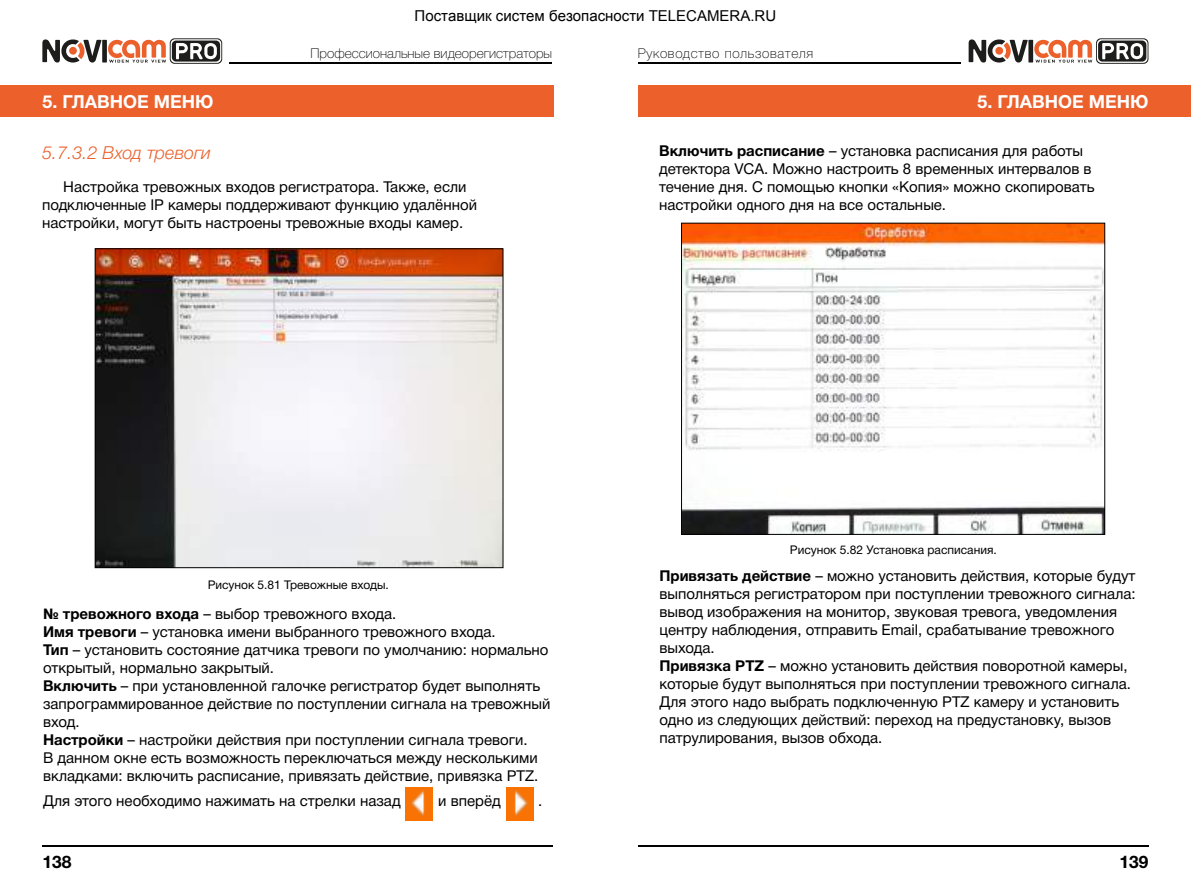
<style>
.page{position:relative;width:1191px;height:893px;background:#fff}
.page>*{position:absolute;margin:0;border:0;box-sizing:border-box;transform-origin:0 0}
.t1{font:18px "Helvetica 7 Bold";color:#fff}
.t2{font:18px "Helvetica 4 Light Italic";color:#eb602b}
.t3{font:17.4px "Helvetica 7 Bold";color:#000}
.t4{font:15px/18px "Helvetica 5 Normal";color:#000}
.t5{font:13.5px "Helvetica 3 Thin";color:#000}
.t6{font:13.5px "Helvetica 3 Thin";letter-spacing:.05em;color:#000}
.t7{font:12px "Helvetica 5 Normal";color:#000}
.s1{font-family:"Helvetica 7 Bold"}
</style>
<div class="page">
<hr style="left:638px;top:62px;width:323px;height:1px;background:#000">
<hr style="left:230px;top:62px;width:322px;height:1px;background:#000">
<hr style="left:43px;top:846px;width:510px;height:1px;background:#000">
<hr style="left:638px;top:846px;width:510px;height:1px;background:#000">
<svg style="left:968px;top:38px;width:180px;height:26px"></svg>
<svg style="left:42px;top:38px;width:180px;height:26px"></svg>
<div style="left:638px;top:85px;width:553px;height:32px;background:#eb602b"></div>
<div style="left:0;top:85px;width:553px;height:32px;background:#eb602b"></div>
<img style="left:97px;top:250px;width:404px;height:316px">
<div style="left:95px;top:248px;width:408px;height:320px;border:1px solid #000"></div>
<img style="left:406px;top:788px;width:27px;height:32px">
<img style="left:507px;top:788px;width:27px;height:32px">
<img style="left:683px;top:225px;width:420px;height:308px">
<div style="left:681px;top:223px;width:424px;height:312px;border:1px solid #000"></div>
<p class="t5" style="left:310px;top:45px;width:243px">Профессиональные видеорегистраторы</p>
<p class="t6" style="left:638px;top:45px;width:177px">Руководство пользователя</p>
<p class="t1" style="left:42px;top:92px;width:172px">5. ГЛАВНОЕ МЕНЮ</p>
<p class="t1" style="left:977px;top:92px;width:172px">5. ГЛАВНОЕ МЕНЮ</p>
<p class="t2" style="left:42px;top:142px;width:170px">5.7.3.2 Вход тревоги</p>
<p class="t4" style="left:42px;top:177px;width:436px;text-indent:21px">Настройка тревожных входов регистратора. Также, если подключенные IP камеры поддерживают функцию удалённой настройки, могут быть настроены тревожные входы камер.</p>
<p class="t4" style="left:659px;top:142px;width:437px"><span class="s1">Включить расписание</span> – установка расписания для работы детектора VCA. Можно настроить 8 временных интервалов в течение дня. С помощью кнопки «Копия» можно скопировать настройки одного дня на все остальные.</p>
<p class="t7" style="left:208px;top:579px;width:183px">Рисунок 5.81 Тревожные входы.</p>
<p class="t4" style="left:43px;top:605px;width:509px"><span class="s1">№ тревожного входа</span> – выбор тревожного входа.<br><span class="s1">Имя тревоги</span> – установка имени выбранного тревожного входа.<br><span class="s1">Тип</span> – установить состояние датчика тревоги по умолчанию: нормально открытый, нормально закрытый.<br><span class="s1">Включить</span> – при установленной галочке регистратор будет выполнять запрограммированное действие по поступлении сигнала на тревожный вход.<br><span class="s1">Настройки</span> – настройки действия при поступлении сигнала тревоги.<br>В данном окне есть возможность переключаться между несколькими вкладками: включить расписание, привязать действие, привязка PTZ.</p>
<p class="t4" style="left:43px;top:792px;width:359px">Для этого необходимо нажимать на стрелки назад</p>
<p class="t4" style="left:438px;top:792px;width:64px">и вперёд</p>
<p class="t4" style="left:538px;top:792px;width:6px">.</p>
<p class="t3" style="left:43px;top:852px;width:31px">138</p>
<p class="t7" style="left:790px;top:543px;width:208px">Рисунок 5.82 Установка расписания.</p>
<p class="t4" style="left:659px;top:567px;width:478px"><span class="s1">Привязать действие</span> – можно установить действия, которые будут выполняться регистратором при поступлении тревожного сигнала: вывод изображения на монитор, звуковая тревога, уведомления центру наблюдения, отправить Email, срабатывание тревожного выхода.<br><span class="s1">Привязка PTZ</span> – можно установить действия поворотной камеры, которые будут выполняться при поступлении тревожного сигнала.<br>Для этого надо выбрать подключенную PTZ камеру и установить одно из следующих действий: переход на предустановку, вызов патрулирования, вызов обхода.</p>
<p class="t3" style="left:1119px;top:852px;width:31px">139</p>
</div>
